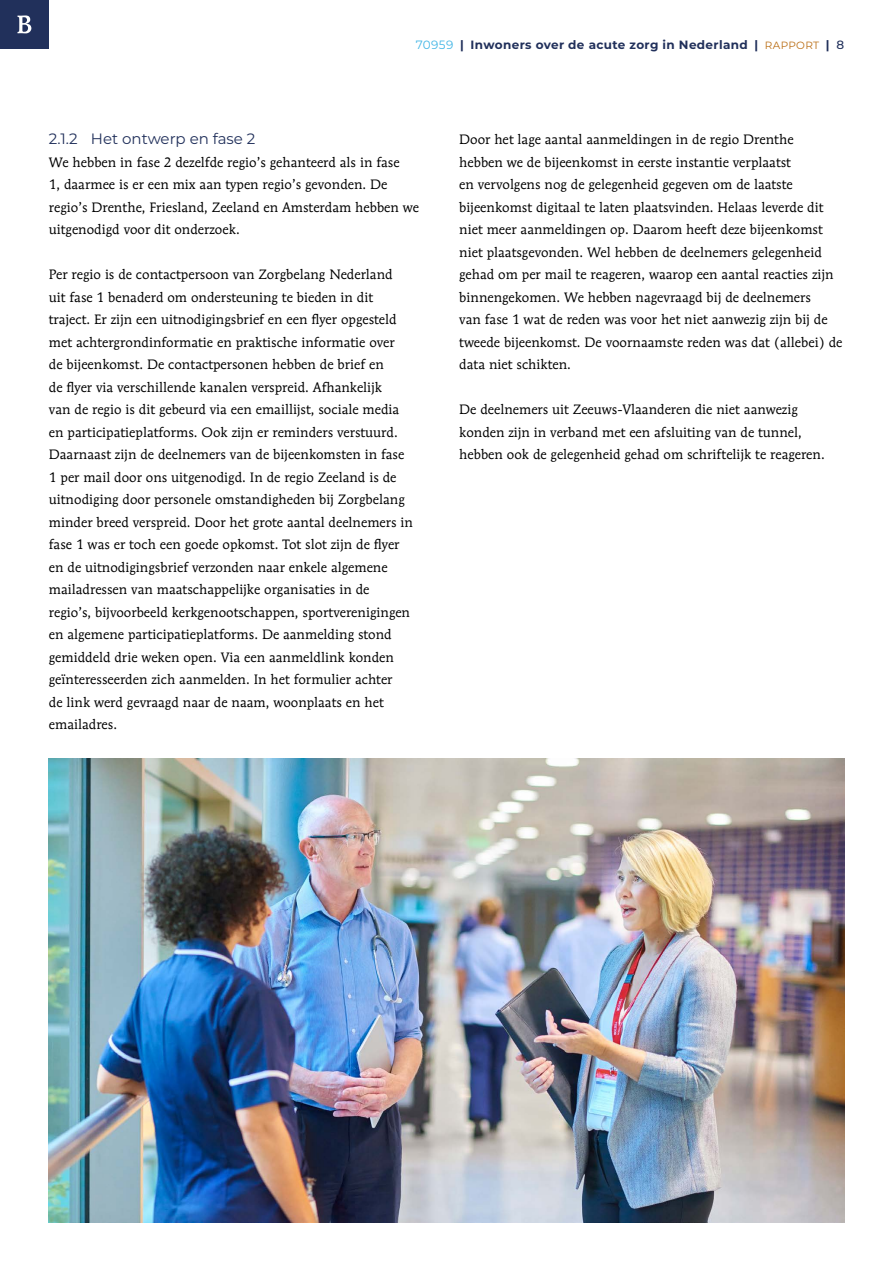
<style>
.page{position:relative;width:893px;height:1263px;background:#fff}
.page>*{position:absolute;margin:0;border:0;box-sizing:border-box;transform-origin:0 0}
.Kop_3_met{font:15px "Montserrat";color:#21305b}
.Brood_wit_na{font:13.5px/22.5px "Mendoza Roman Std";color:#000}
.t1{font:700 12px "Montserrat";letter-spacing:.03em;color:#21305b}
.s1{font-weight:400;color:#43b6e6}
.s2{font-weight:400;font-size:10.5px;color:#ba6e15}
.s3{font-weight:500}
</style>
<div class="page">
<div style="left:0;top:0;width:49px;height:49px;background:#21305b"></div>
<svg style="left:17px;top:15px;width:14px;height:18px"></svg>
<img style="left:49px;top:759px;width:795px;height:464px">
<p class="t1" style="left:416px;top:36px;width:430px"><span class="s1">70959</span> | Inwoners over de acute zorg in Nederland | <span class="s2">RAPPORT</span> | <span class="s3">8</span></p>
<h3 class="Kop_3_met" style="left:49px;top:128px;width:208px">2.1.2 Het ontwerp en fase 2</h3>
<p class="Brood_wit_na" style="left:49px;top:150px;width:372px">We hebben in fase 2 dezelfde regio’s gehanteerd als in fase<br>1, daarmee is er een mix aan typen regio’s gevonden. De regio’s Drenthe, Friesland, Zeeland en Amsterdam hebben we uitgenodigd voor dit onderzoek.</p>
<p class="Brood_wit_na" style="left:49px;top:263px;width:366px">Per regio is de contactpersoon van Zorgbelang Nederland<br>uit fase 1 benaderd om ondersteuning te bieden in dit traject. Er zijn een uitnodigingsbrief en een flyer opgesteld met achtergrondinformatie en praktische informatie over<br>de bijeenkomst. De contactpersonen hebben de brief en<br>de flyer via verschillende kanalen verspreid. Afhankelijk<br>van de regio is dit gebeurd via een emaillijst, sociale media en participatieplatforms. Ook zijn er reminders verstuurd.<br>Daarnaast zijn de deelnemers van de bijeenkomsten in fase 1 per mail door ons uitgenodigd. In de regio Zeeland is de uitnodiging door personele omstandigheden bij Zorgbelang minder breed verspreid. Door het grote aantal deelnemers in fase 1 was er toch een goede opkomst. Tot slot zijn de flyer en de uitnodigingsbrief verzonden naar enkele algemene mailadressen van maatschappelijke organisaties in de regio’s, bijvoorbeeld kerkgenootschappen, sportverenigingen en algemene participatieplatforms. De aanmelding stond gemiddeld drie weken open. Via een aanmeldlink konden geïnteresseerden zich aanmelden. In het formulier achter<br>de link werd gevraagd naar de naam, woonplaats en het emailadres.</p>
<p class="Brood_wit_na" style="left:459px;top:128px;width:385px">Door het lage aantal aanmeldingen in de regio Drenthe<br>hebben we de bijeenkomst in eerste instantie verplaatst<br>en vervolgens nog de gelegenheid gegeven om de laatste bijeenkomst digitaal te laten plaatsvinden. Helaas leverde dit niet meer aanmeldingen op. Daarom heeft deze bijeenkomst niet plaatsgevonden. Wel hebben de deelnemers gelegenheid gehad om per mail te reageren, waarop een aantal reacties zijn binnengekomen. We hebben nagevraagd bij de deelnemers<br>van fase 1 wat de reden was voor het niet aanwezig zijn bij de tweede bijeenkomst. De voornaamste reden was dat (allebei) de data niet schikten.</p>
<p class="Brood_wit_na" style="left:459px;top:398px;width:367px">De deelnemers uit Zeeuws-Vlaanderen die niet aanwezig konden zijn in verband met een afsluiting van de tunnel, hebben ook de gelegenheid gehad om schriftelijk te reageren.</p>
</div>
